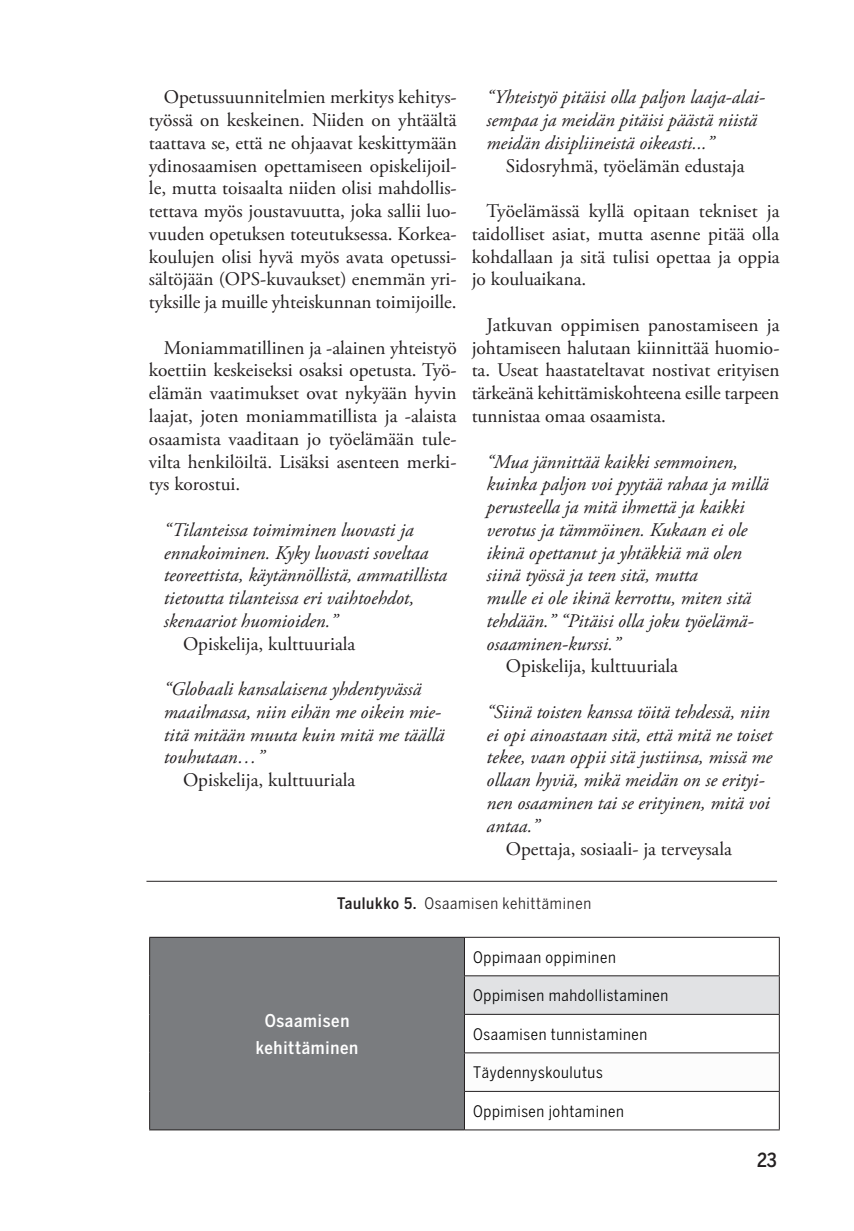
<style>
.page{position:relative;width:854px;height:1231px;background:#fff}
.page>*{position:absolute;margin:0;border:0;box-sizing:border-box;transform-origin:0 0}
.okka{font:19.25px/22.8px "Adobe Garamond Pro";color:#231f20;text-align:justify}
.okka-2{font:italic 19.25px/22.8px "Adobe Garamond Pro";color:#231f20}
.t1{font:500 19.25px "Benton Sans Cond";color:#231f20}
.t2{font:500 17.5px "Benton Sans Cond";letter-spacing:.04em;color:#fff}
.t3{font:15.75px "Benton Sans Cond";letter-spacing:.04em;color:#000}
.okka-3{font:15.75px "Benton Sans Cond";letter-spacing:.045em;color:#231f20}
.s1{font-weight:500}
</style>
<div class="page">
<div style="left:150px;top:937px;width:314px;height:192px;background:#7a7c7f"></div>
<div style="left:464px;top:975px;width:315px;height:39px;background:#e1e2e4"></div>
<hr style="left:149px;top:936px;width:315px;height:1px;background:#231f20">
<hr style="left:149px;top:937px;width:1px;height:38px;background:#231f20">
<hr style="left:464px;top:936px;width:315px;height:1px;background:#231f20">
<hr style="left:464px;top:937px;width:1px;height:38px;background:#231f20">
<hr style="left:778px;top:937px;width:1px;height:38px;background:#231f20">
<hr style="left:149px;top:975px;width:1px;height:39px;background:#231f20">
<hr style="left:464px;top:975px;width:315px;height:1px;background:#231f20">
<hr style="left:464px;top:976px;width:1px;height:37px;background:#231f20">
<hr style="left:778px;top:976px;width:1px;height:37px;background:#231f20">
<hr style="left:149px;top:1014px;width:1px;height:38px;background:#231f20">
<hr style="left:464px;top:1013px;width:315px;height:1px;background:#231f20">
<hr style="left:464px;top:1014px;width:1px;height:38px;background:#231f20">
<hr style="left:778px;top:1014px;width:1px;height:38px;background:#231f20">
<hr style="left:149px;top:1052px;width:1px;height:39px;background:#231f20">
<hr style="left:464px;top:1052px;width:315px;height:1px;background:#231f20">
<hr style="left:464px;top:1053px;width:1px;height:37px;background:#231f20">
<hr style="left:778px;top:1053px;width:1px;height:37px;background:#231f20">
<hr style="left:149px;top:1091px;width:1px;height:38px;background:#231f20">
<hr style="left:464px;top:1090px;width:315px;height:1px;background:#231f20">
<hr style="left:464px;top:1091px;width:1px;height:38px;background:#231f20">
<hr style="left:778px;top:1091px;width:1px;height:38px;background:#231f20">
<hr style="left:149px;top:1129px;width:315px;height:1px;background:#231f20">
<hr style="left:464px;top:1129px;width:315px;height:1px;background:#231f20">
<hr style="left:146px;top:880px;width:630px;height:1px;background:#231f20">
<p class="okka" style="left:149px;top:86px;width:309px;text-indent:15px">Opetussuunnitelmien merkitys kehitys&shy;työssä on keskeinen. Niiden on yhtäältä taattava se, että ne ohjaavat keskittymään ydinosaamisen opettamiseen opiskelijoil&shy;le, mutta toisaalta niiden olisi mahdollis&shy;tettava myös joustavuutta, joka sallii luo&shy;vuuden opetuksen toteutuksessa. Korkea&shy;koulujen olisi hyvä myös avata opetussi&shy;sältöjään (OPS-kuvaukset) enemmän yri&shy;tyksille ja muille yhteiskunnan toimijoille.</p>
<p class="okka" style="left:149px;top:337px;width:309px;text-indent:15px">Moniammatillinen ja -alainen yhteistyö koettiin keskeiseksi osaksi opetusta. Työ&shy;elämän vaatimukset ovat nykyään hyvin laajat, joten moniammatillista ja -alaista osaamista vaaditaan jo työelämään tule&shy;vilta henkilöiltä. Lisäksi asenteen merki&shy;tys korostui.</p>
<p class="okka-2" style="left:164px;top:519px;width:251px">“Tilanteissa toimiminen luovasti ja</p>
<p class="okka-2" style="left:164px;top:541px;width:285px">ennakoiminen. Kyky luovasti soveltaa teoreettista, käytännöllistä, ammatillista tietoutta tilanteissa eri vaihtoehdot,</p>
<p class="okka-2" style="left:164px;top:610px;width:175px">skenaariot huomioiden.”</p>
<p class="okka" style="left:183px;top:632px;width:174px">Opiskelija, kulttuuriala</p>
<p class="okka-2" style="left:164px;top:678px;width:282px">“Globaali kansalaisena yhdentyvässä maailmassa, niin eihän me oikein mie&shy;titä mitään muuta kuin mitä me täällä touhutaan…”</p>
<p class="okka" style="left:183px;top:769px;width:174px">Opiskelija, kulttuuriala</p>
<p class="okka-2" style="left:486px;top:86px;width:280px">“Yhteistyö pitäisi olla paljon laaja-alai&shy;sempaa ja meidän pitäisi päästä niistä meidän disipliineistä oikeasti...”</p>
<p class="okka" style="left:505px;top:155px;width:240px">Sidosryhmä, työelämän edustaja</p>
<p class="okka" style="left:471px;top:200px;width:309px;text-indent:15px">Työelämässä kyllä opitaan tekniset ja taidolliset asiat, mutta asenne pitää olla kohdallaan ja sitä tulisi opettaa ja oppia jo kouluaikana.</p>
<p class="okka" style="left:471px;top:314px;width:309px;text-indent:15px">Jatkuvan oppimisen panostamiseen ja johtamiseen halutaan kiinnittää huomio&shy;ta. Useat haastateltavat nostivat erityisen tärkeänä kehittämiskohteena esille tarpeen tunnistaa omaa osaamista.</p>
<p class="okka-2" style="left:486px;top:450px;width:283px">“Mua jännittää kaikki semmoinen, kuinka paljon voi pyytää rahaa ja millä perusteella ja mitä ihmettä ja kaikki</p>
<p class="okka-2" style="left:486px;top:519px;width:262px">verotus ja tämmöinen. Kukaan ei ole</p>
<p class="okka-2" style="left:486px;top:541px;width:257px">ikinä opettanut ja yhtäkkiä mä olen</p>
<p class="okka-2" style="left:486px;top:564px;width:213px">siinä työssä ja teen sitä, mutta</p>
<p class="okka-2" style="left:486px;top:587px;width:268px">mulle ei ole ikinä kerrottu, miten sitä tehdään.” “Pitäisi olla joku työelämä&shy;osaaminen-kurssi.”</p>
<p class="okka" style="left:505px;top:655px;width:174px">Opiskelija, kulttuuriala</p>
<p class="okka-2" style="left:486px;top:701px;width:287px">“Siinä toisten kanssa töitä tehdessä, niin ei opi ainoastaan sitä, että mitä ne toiset tekee, vaan oppii sitä justiinsa, missä me ollaan hyviä, mikä meidän on se erityi&shy;nen osaaminen tai se erityinen, mitä voi antaa.”</p>
<p class="okka" style="left:505px;top:837px;width:227px">Opettaja, sosiaali- ja terveysala</p>
<p class="okka-3" style="left:337px;top:893px;width:255px"><span class="s1">Taulukko 5.</span> Osaamisen kehittäminen</p>
<p class="t2" style="left:264px;top:1010px;width:86px">Osaamisen</p>
<p class="t2" style="left:256px;top:1036px;width:104px">kehittäminen</p>
<p class="t3" style="left:473px;top:947px;width:144px">Oppimaan oppiminen</p>
<p class="t3" style="left:473px;top:986px;width:196px">Oppimisen mahdollistaminen</p>
<p class="t3" style="left:473px;top:1024px;width:175px">Osaamisen tunnistaminen</p>
<p class="t3" style="left:473px;top:1063px;width:131px">Täydennyskoulutus</p>
<p class="t3" style="left:473px;top:1101px;width:152px">Oppimisen johtaminen</p>
<p class="t1" style="left:756px;top:1148px;width:21px">23</p>
</div>
